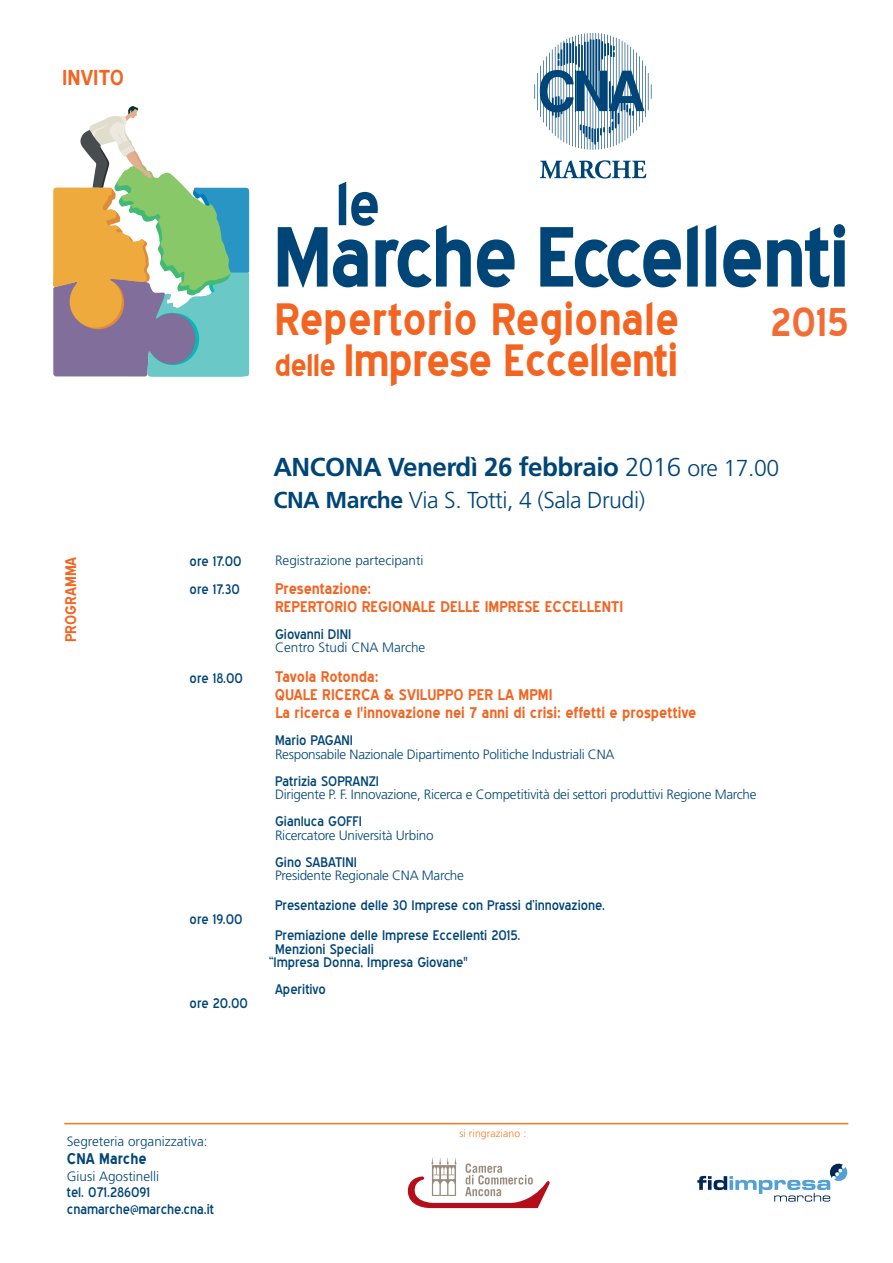
<style>
.page{position:relative;width:893px;height:1263px;background:#fff}
.page>*{position:absolute;margin:0;border:0;box-sizing:border-box;transform-origin:0 0}
.t1{font:700 82.8px "Blue Highway";letter-spacing:-.025em;color:#004577}
.t2{font:700 58.5px "Blue Highway";color:#004577}
.t3{font:700 44.1px/40.5px "Blue Highway";letter-spacing:-.02em;color:#f36421}
.t4{font:700 39px "Blue Highway";color:#f26c36}
.t5{font:700 25.95px "Frutiger";letter-spacing:-.02em;color:#004577}
.t6{font:300 23.1px "Frutiger";letter-spacing:-.02em;color:#004577}
.t7{font:700 21px "Blue Highway";color:#f36421}
.t8{font:700 15px/18px "Blue Highway";color:#f36421}
.t9{font:700 15px "Blue Highway";color:#004577}
.t10{font:13.5px/28.5px "Blue Highway";color:#004577}
.t11{font:300 13.5px "Frutiger";letter-spacing:-.02em;color:#004577}
.t12{font:300 13.5px "Frutiger";color:#004577}
.t13{font:300 10.5px "Frutiger";letter-spacing:.01em;color:#f47921}
.s1{font-size:30px}
.s2{font-weight:300}
.s3{font-weight:300;font-size:23.1px}
.s4{font-weight:700}
</style>
<div class="page">
<svg style="left:53px;top:106px;width:197px;height:270px"></svg>
<svg style="left:697px;top:1163px;width:151px;height:38px"></svg>
<svg style="left:407px;top:1158px;width:143px;height:50px"></svg>
<svg style="left:534px;top:33px;width:118px;height:117px"></svg>
<svg style="left:540px;top:160px;width:106px;height:19px"></svg>
<hr style="left:64px;top:1123px;width:784px;height:1px;background:#f47921">
<h3 class="t7" style="left:62px;top:65px;width:63px">INVITO</h3>
<h2 class="t2" style="left:335px;top:169px;width:46px">le</h2>
<h1 class="t1" style="left:273px;top:208px;width:578px">Marche Eccellenti</h1>
<h3 class="t3" style="left:275px;top:299px;width:406px">Repertorio Regionale <span class="s1">delle</span> Imprese Eccellenti</h3>
<h3 class="t4" style="left:770px;top:299px;width:80px">2015</h3>
<p class="t8" style="left:62px;top:642px;width:87px;rotate:-90deg">PROGRAMMA</p>
<p class="t10" style="left:190px;top:546px;width:54px">ore 17.00 ore 17.30</p>
<p class="t10" style="left:190px;top:663px;width:55px">ore 18.00</p>
<p class="t10" style="left:190px;top:905px;width:55px">ore 19.00</p>
<p class="t10" style="left:190px;top:989px;width:60px">ore 20.00</p>
<h3 class="t5" style="left:273px;top:452px;width:507px">ANCONA Venerdì 26 febbraio <span class="s2">2016</span> <span class="s3">ore 17.00</span></h3>
<h3 class="t6" style="left:273px;top:487px;width:373px"><span class="s4">CNA Marche</span> Via S. Totti, 4 (Sala Drudi)</h3>
<p class="t12" style="left:275px;top:553px;width:150px">Registrazione partecipanti</p>
<p class="t8" style="left:275px;top:579px;width:350px">Presentazione:<br>REPERTORIO REGIONALE DELLE IMPRESE ECCELLENTI</p>
<p class="t10" style="left:275px;top:620px;width:78px">Giovanni DINI</p>
<p class="t12" style="left:275px;top:640px;width:152px">Centro Studi CNA Marche</p>
<p class="t8" style="left:275px;top:668px;width:423px">Tavola Rotonda:<br>QUALE RICERCA &amp; SVILUPPO PER LA MPMI<br>La ricerca e l'innovazione nei 7 anni di crisi: effetti e prospettive</p>
<p class="t10" style="left:275px;top:726px;width:80px">Mario PAGANI</p>
<p class="t11" style="left:275px;top:747px;width:341px">Responsabile Nazionale Dipartimento Politiche Industriali CNA</p>
<p class="t10" style="left:275px;top:767px;width:106px">Patrizia SOPRANZI</p>
<p class="t11" style="left:275px;top:787px;width:483px">Dirigente P. F. Innovazione, Ricerca e Competitività dei settori produttivi Regione Marche</p>
<p class="t10" style="left:275px;top:807px;width:88px">Gianluca GOFFI</p>
<p class="t11" style="left:275px;top:828px;width:160px">Ricercatore Università Urbino</p>
<p class="t10" style="left:275px;top:848px;width:83px">Gino SABATINI</p>
<p class="t11" style="left:275px;top:868px;width:190px">Presidente Regionale CNA Marche</p>
<p class="t10" style="left:275px;top:891px;width:331px">Presentazione delle 30 Imprese con Prassi d’innovazione.</p>
<p class="t10" style="left:275px;top:921px;width:247px">Premiazione delle Imprese Eccellenti 2015.</p>
<p class="t10" style="left:275px;top:935px;width:100px">Menzioni Speciali</p>
<p class="t10" style="left:269px;top:948px;width:200px">“Impresa Donna, Impresa Giovane"</p>
<p class="t10" style="left:275px;top:975px;width:52px">Aperitivo</p>
<p class="t12" style="left:67px;top:1134px;width:142px">Segreteria organizzativa:</p>
<p class="t9" style="left:67px;top:1150px;width:81px">CNA Marche</p>
<p class="t12" style="left:67px;top:1168px;width:94px">Giusi Agostinelli</p>
<p class="t10" style="left:67px;top:1184px;width:149px;line-height:16.5px">tel. 071.286091 cnamarche@marche.cna.it</p>
<p class="t13" style="left:459px;top:1127px;width:68px">si ringraziano :</p>
</div>
